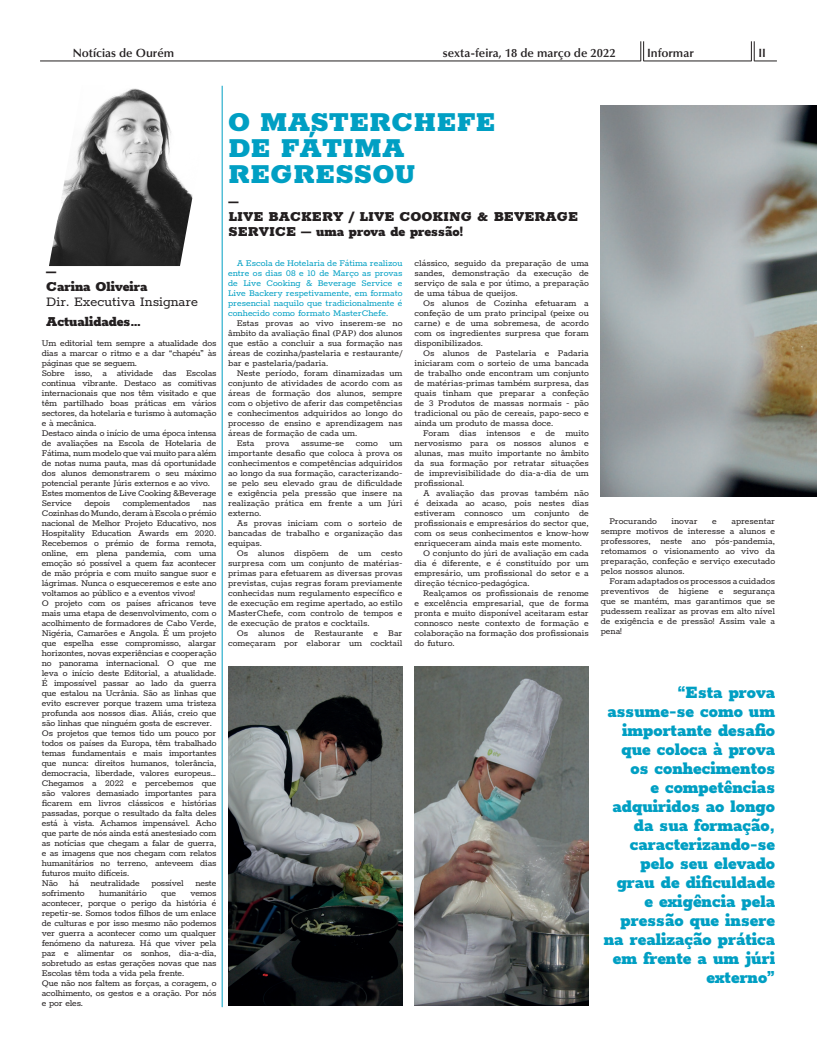
<style>
.page{position:relative;width:817px;height:1049px;background:#fff}
.page>*{position:absolute;margin:0;border:0;box-sizing:border-box;transform-origin:0 0}
.t1{font:900 30px/26px "Rokkitt";color:#009fc3}
.t2{font:900 19px/19px "Rokkitt";color:#009fc3;text-align:right}
.t3{font:900 15px/15px "Rokkitt";color:#231f20}
.t4{font:15px "Rokkitt";color:#231f20}
.t5{font:600 12px "Optima LT Std";color:#231f20}
.t6{font:10px/10px "Rokkitt";letter-spacing:-.015em;color:#231f20;text-align:justify}
.t7{font:10px/10px "Rokkitt";color:#009fc3;text-align:justify}
</style>
<div class="page">
<hr style="left:643px;top:61px;width:108px;height:1px;background:#231f20">
<hr style="left:40px;top:61px;width:600px;height:1px;background:#231f20">
<svg style="left:751px;top:41px;width:25px;height:21px"></svg>
<svg style="left:640px;top:41px;width:4px;height:20px"></svg>
<img style="left:600px;top:106px;width:216px;height:390px">
<img style="left:49px;top:88px;width:144px;height:178px">
<hr style="left:222px;top:86px;width:1px;height:921px;background:#009fc3">
<img style="left:228px;top:666px;width:175px;height:340px">
<img style="left:414px;top:666px;width:174px;height:340px">
<p class="t5" style="left:73px;top:46px;width:103px">Notícias de Ourém</p>
<p class="t5" style="left:443px;top:46px;width:174px">sexta-feira, 18 de março de 2022</p>
<p class="t5" style="left:647px;top:46px;width:48px">Informar</p>
<p class="t5" style="left:758px;top:46px;width:9px">II</p>
<h1 class="t1" style="left:228px;top:106px;width:269px">O MASTERCHEFE<br>DE FÁTIMA<br>REGRESSOU</h1>
<h3 class="t3" style="left:46px;top:263px;width:103px">–<br>Carina Oliveira</h3>
<h3 class="t4" style="left:46px;top:292px;width:153px">Dir. Executiva Insignare</h3>
<h3 class="t3" style="left:46px;top:313px;width:97px">Actualidades…</h3>
<p class="t6" style="left:42px;top:337px;width:176px;text-align:left">Um editorial tem sempre a atualidade dos dias a marcar o ritmo e a dar “chapéu” às páginas que se seguem.<br>Sobre isso, a atividade das Escolas continua vibrante. Destaco as comitivas internacionais que nos têm visitado e que têm partilhado boas práticas em vários sectores, da hotelaria e turismo à automação e à mecânica.<br>Destaco ainda o início de uma época intensa de avaliações na Escola de Hotelaria de Fátima, num modelo que vai muito para além de notas numa pauta, mas dá oportunidade dos alunos demonstrarem o seu máximo potencial perante Júris externos e ao vivo.<br>Estes momentos de Live Cooking &amp;Beverage Service</p>
<p class="t6" style="left:84px;top:497px;width:27px">depois</p>
<p class="t6" style="left:123px;top:497px;width:69px">complementados</p>
<p class="t6" style="left:42px;top:497px;width:176px;text-align:left;text-indent:161px">nas Cozinhas do Mundo, deram à Escola o prémio nacional de Melhor Projeto Educativo, nos Hospitality Education Awards em 2020.<br>Recebemos o prémio de forma remota, online, em plena pandemia, com uma emoção só possível a quem faz acontecer de mão própria e com muito sangue suor e lágrimas. Nunca o esqueceremos e este ano voltamos ao público e a eventos vivos!<br>O projeto com os países africanos teve mais uma etapa de desenvolvimento, com o acolhimento de formadores de Cabo Verde, Nigéria, Camarões e Angola. É um projeto que espelha esse compromisso, alargar horizontes, novas experiências e cooperação no panorama internacional. O que me leva o início deste Editorial, a atualidade.<br>É impossível passar ao lado da guerra que estalou na Ucrânia. São as linhas que evito escrever porque trazem uma tristeza profunda aos nossos dias. Aliás, creio que são linhas que ninguém gosta de escrever.<br>Os projetos que temos tido um pouco por todos os países da Europa, têm trabalhado temas fundamentais e mais importantes que nunca: direitos humanos, tolerância, democracia, liberdade, valores europeus… Chegamos a 2022 e percebemos que são valores demasiado importantes para ficarem em livros clássicos e histórias passadas, porque o resultado da falta deles está à vista. Achamos impensável. Acho que parte de nós ainda está anestesiado com as notícias que chegam a falar de guerra, e as imagens que nos chegam com relatos humanitários no terreno, anteveem dias futuros muito difíceis.<br>Não há neutralidade possível neste sofrimento</p>
<p class="t6" style="left:99px;top:887px;width:49px">humanitário</p>
<p class="t6" style="left:161px;top:887px;width:16px">que</p>
<p class="t6" style="left:42px;top:887px;width:176px;text-align:left;text-indent:148px">vemos acontecer, porque o perigo da história é repetir-se. Somos todos filhos de um enlace de culturas e por isso mesmo não podemos ver guerra a acontecer como um qualquer fenómeno da natureza. Há que viver pela paz e alimentar os sonhos, dia-a-dia, sobretudo as estas gerações novas que nas Escolas têm toda a vida pela frente.<br>Que não nos faltem as forças, a coragem, o acolhimento, os gestos e a oração. Por nós e por eles.</p>
<h3 class="t3" style="left:228px;top:193px;width:351px">–<br>LIVE BACKERY / LIVE COOKING &amp; BEVERAGE<br>SERVICE – uma prova de pressão!</h3>
<p class="t7" style="left:228px;top:257px;width:176px;text-indent:8px">A Escola de Hotelaria de Fátima realizou entre os dias 08 e 10 de Março as provas de Live Cooking &amp; Beverage Service e Live Backery respetivamente, em formato presencial naquilo que tradicionalmente é conhecido como formato MasterChefe.</p>
<p class="t6" style="left:228px;top:317px;width:176px;text-indent:8px">Estas provas ao vivo inserem-se no âmbito da avaliação final (PAP) dos alunos que estão a concluir a sua formação nas áreas de cozinha/pastelaria e restaurante/ bar e pastelaria/padaria.</p>
<p class="t6" style="left:228px;top:367px;width:176px;text-indent:8px">Neste período, foram dinamizadas um conjunto de atividades de acordo com as áreas de formação dos alunos, sempre com o objetivo de aferir das competências e conhecimentos adquiridos ao longo do processo de ensino e aprendizagem nas áreas de formação de cada um.</p>
<p class="t6" style="left:228px;top:437px;width:176px;text-indent:8px">Esta prova assume-se como um importante desafio que coloca à prova os conhecimentos e competências adquiridos ao longo da sua formação, caracterizando&shy;se pelo seu elevado grau de dificuldade e exigência pela pressão que insere na realização prática em frente a um Júri externo.</p>
<p class="t6" style="left:228px;top:517px;width:176px;text-indent:8px">As provas iniciam com o sorteio de bancadas de trabalho e organização das equipas.</p>
<p class="t6" style="left:228px;top:547px;width:176px;text-indent:8px">Os alunos dispõem de um cesto surpresa com um conjunto de matérias&shy;primas para efetuarem as diversas provas previstas, cujas regras foram previamente conhecidas num regulamento específico e de execução em regime apertado, ao estilo MasterChefe, com controlo de tempos e de execução de pratos e cocktails.</p>
<p class="t6" style="left:228px;top:627px;width:176px;text-align:right">Os alunos de Restaurante e Bar começaram por elaborar um cocktail</p>
<p class="t6" style="left:414px;top:257px;width:176px">clássico, seguido da preparação de uma sandes, demonstração da execução de serviço de sala e por útimo, a preparação de uma tábua de queijos.</p>
<p class="t6" style="left:414px;top:297px;width:176px;text-indent:8px">Os alunos de Cozinha efetuaram a confeção de um prato principal (peixe ou carne) e de uma sobremesa, de acordo com os ingredientes surpresa que foram disponibilizados.</p>
<p class="t6" style="left:414px;top:347px;width:176px;text-indent:8px">Os alunos de Pastelaria e Padaria iniciaram com o sorteio de uma bancada de trabalho onde encontram um conjunto de matérias-primas também surpresa, das quais tinham que preparar a confeção de 3 Produtos de massas normais - pão tradicional ou pão de cereais, papo-seco e ainda um produto de massa doce.</p>
<p class="t6" style="left:414px;top:427px;width:176px;text-indent:8px">Foram dias intensos e de muito nervosismo para os nossos alunos e alunas, mas muito importante no âmbito da sua formação por retratar situações de imprevisibilidade do dia-a-dia de um profissional.</p>
<p class="t6" style="left:423px;top:487px;width:167px">A avaliação das provas também não</p>
<p class="t6" style="left:414px;top:497px;width:176px">é deixada ao acaso, pois nestes dias</p>
<p class="t6" style="left:414px;top:507px;width:176px">estiveram connosco um conjunto de</p>
<p class="t6" style="left:414px;top:517px;width:176px">profissionais e empresários do sector que,</p>
<p class="t6" style="left:414px;top:527px;width:176px">com os seus conhecimentos e know-how</p>
<p class="t6" style="left:414px;top:537px;width:169px">enriqueceram ainda mais este momento.</p>
<p class="t6" style="left:423px;top:547px;width:167px">O conjunto do júri de avaliação em cada</p>
<p class="t6" style="left:414px;top:557px;width:176px">dia é diferente, e é constituído por um</p>
<p class="t6" style="left:414px;top:567px;width:176px">empresário, um profissional do setor e a</p>
<p class="t6" style="left:414px;top:577px;width:117px">direção técnico-pedagógica.</p>
<p class="t6" style="left:423px;top:587px;width:167px">Realçamos os profissionais de renome</p>
<p class="t6" style="left:414px;top:597px;width:176px">e excelência empresarial, que de forma</p>
<p class="t6" style="left:414px;top:607px;width:176px">pronta e muito disponível aceitaram estar</p>
<p class="t6" style="left:414px;top:617px;width:176px">connosco neste contexto de formação e</p>
<p class="t6" style="left:414px;top:627px;width:176px">colaboração na formação dos profissionais</p>
<p class="t6" style="left:414px;top:637px;width:42px">do futuro.</p>
<p class="t6" style="left:609px;top:516px;width:49px">Procurando</p>
<p class="t6" style="left:671px;top:516px;width:28px">inovar</p>
<p class="t6" style="left:712px;top:516px;width:6px">e</p>
<p class="t6" style="left:600px;top:516px;width:176px;text-indent:131px">apresentar sempre motivos de interesse a alunos e professores, neste ano pós-pandemia, retomamos o visionamento ao vivo da preparação, confeção e serviço executado pelos nossos alunos.</p>
<p class="t6" style="left:600px;top:576px;width:176px;text-indent:8px">Foram adaptados os processos a cuidados preventivos de higiene e segurança que se mantém, mas garantimos que se pudessem realizar as provas em alto nível de exigência e de pressão! Assim vale a pena!</p>
<p class="t2" style="left:603px;top:681px;width:173px">“Esta prova assume-se como um importante desafio que coloca à prova os conhecimentos<br>e competências adquiridos ao longo da sua formação, caracterizando-se pelo seu elevado grau de dificuldade e exigência pela pressão que insere na realização prática em frente a um júri externo”</p>
</div>
